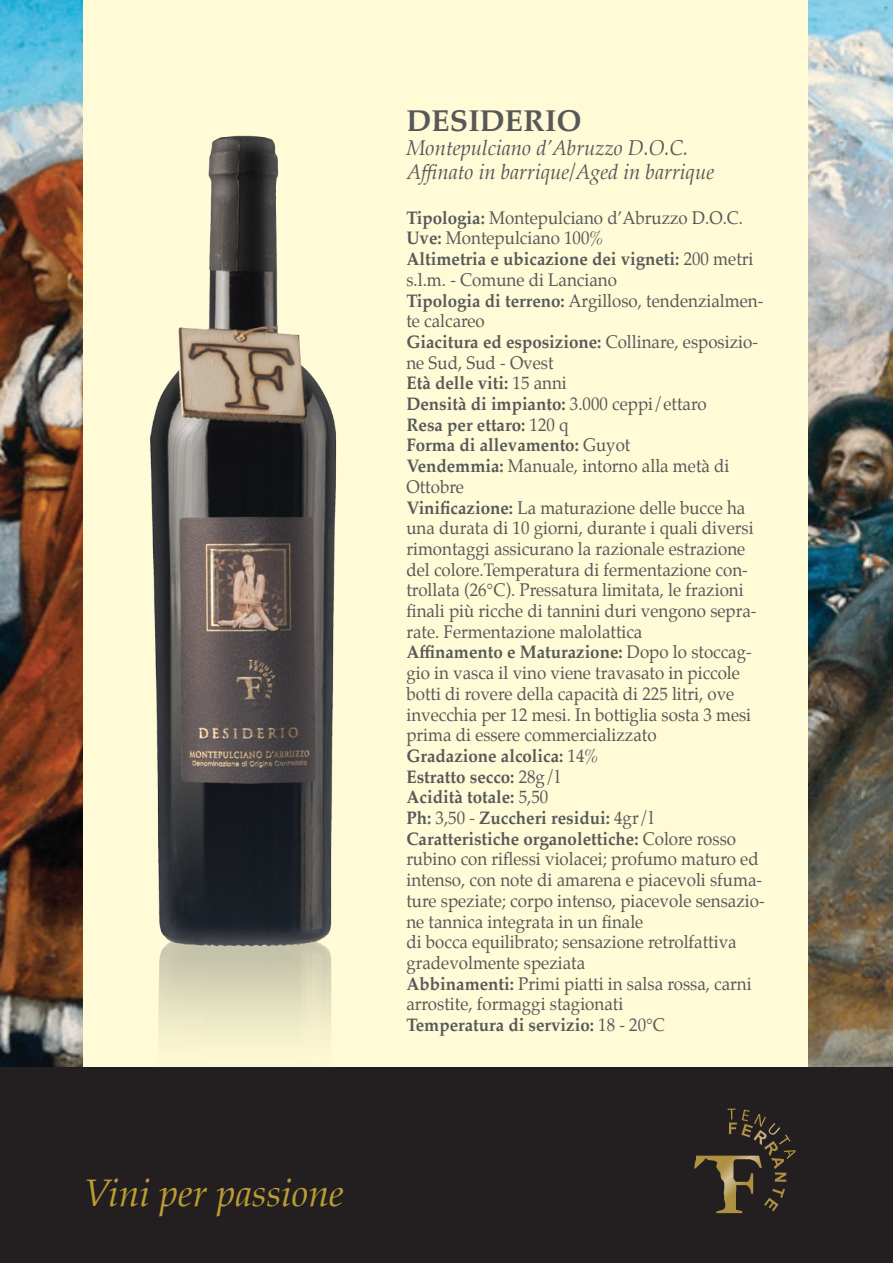
<style>
.page{position:relative;width:893px;height:1263px;background:#fff}
.page>*{position:absolute;margin:0;border:0;box-sizing:border-box;transform-origin:0 0}
.t1{font:italic 37.5px "Palatino";color:#ba9d32}
.t2{font:700 30px "Palatino";color:#57585a}
.t3{font:italic 21px/24px "Palatino";color:#57585a}
.t4{font:18px/20.7px "Palatino";color:#57585a;scale:.94 1}
.s1{font-weight:700}
</style>
<div class="page">
<img style="left:0;top:0;width:84px;height:1067px">
<img style="left:808px;top:0;width:85px;height:1067px">
<div style="left:84px;top:0;width:724px;height:1263px;background:#fffbd6"></div>
<img style="left:150px;top:135px;width:187px;height:904px">
<div style="left:0;top:1067px;width:893px;height:196px;background:#231f20"></div>
<svg style="left:694px;top:1108px;width:102px;height:105px"></svg>
<h1 class="t1" style="left:84px;top:1161px;width:261px">Vini per passione</h1>
<h2 class="t2" style="left:406px;top:95px;width:176px">DESIDERIO</h2>
<p class="t3" style="left:406px;top:135px;width:309px">Montepulciano d’Abruzzo D.O.C.<br>Affinato in barrique/Aged in barrique</p>
<p class="t4" style="left:406px;top:207px;width:383px"><span class="s1">Tipologia:</span> Montepulciano d’Abruzzo D.O.C.<br><span class="s1">Uve:</span> Montepulciano 100%<br><span class="s1">Altimetria e ubicazione dei vigneti:</span> 200 metri s.l.m. - Comune di Lanciano<br><span class="s1">Tipologia di terreno:</span> Argilloso, tendenzialmen&shy;te calcareo<br><span class="s1">Giacitura ed esposizione:</span> Collinare, esposizio&shy;ne Sud, Sud - Ovest<br><span class="s1">Età delle viti:</span> 15 anni<br><span class="s1">Densità di impianto:</span> 3.000 ceppi/ettaro<br><span class="s1">Resa per ettaro:</span> 120 q<br><span class="s1">Forma di allevamento:</span> Guyot<br><span class="s1">Vendemmia:</span> Manuale, intorno alla metà di Ottobre<br><span class="s1">Vinificazione:</span> La maturazione delle bucce ha una durata di 10 giorni, durante i quali diversi rimontaggi assicurano la razionale estrazione del colore.Temperatura di fermentazione con&shy;trollata (26°C). Pressatura limitata, le frazioni finali più ricche di tannini duri vengono sepra&shy;rate. Fermentazione malolattica<br><span class="s1">Affinamento e Maturazione:</span> Dopo lo stoccag&shy;gio in vasca il vino viene travasato in piccole botti di rovere della capacità di 225 litri, ove invecchia per 12 mesi. In bottiglia sosta 3 mesi prima di essere commercializzato<br><span class="s1">Gradazione alcolica:</span> 14%<br><span class="s1">Estratto secco:</span> 28g/l<br><span class="s1">Acidità totale:</span> 5,50<br><span class="s1">Ph:</span> 3,50 - <span class="s1">Zuccheri residui:</span> 4gr/l <span class="s1">Caratteristiche organolettiche:</span> Colore rosso rubino con riflessi violacei; profumo maturo ed intenso, con note di amarena e piacevoli sfuma&shy;ture speziate; corpo intenso, piacevole sensazio&shy;ne tannica integrata in un finale<br>di bocca equilibrato; sensazione retrolfattiva gradevolmente speziata<br><span class="s1">Abbinamenti:</span> Primi piatti in salsa rossa, carni arrostite, formaggi stagionati<br><span class="s1">Temperatura di servizio:</span> 18 - 20°C</p>
</div>
